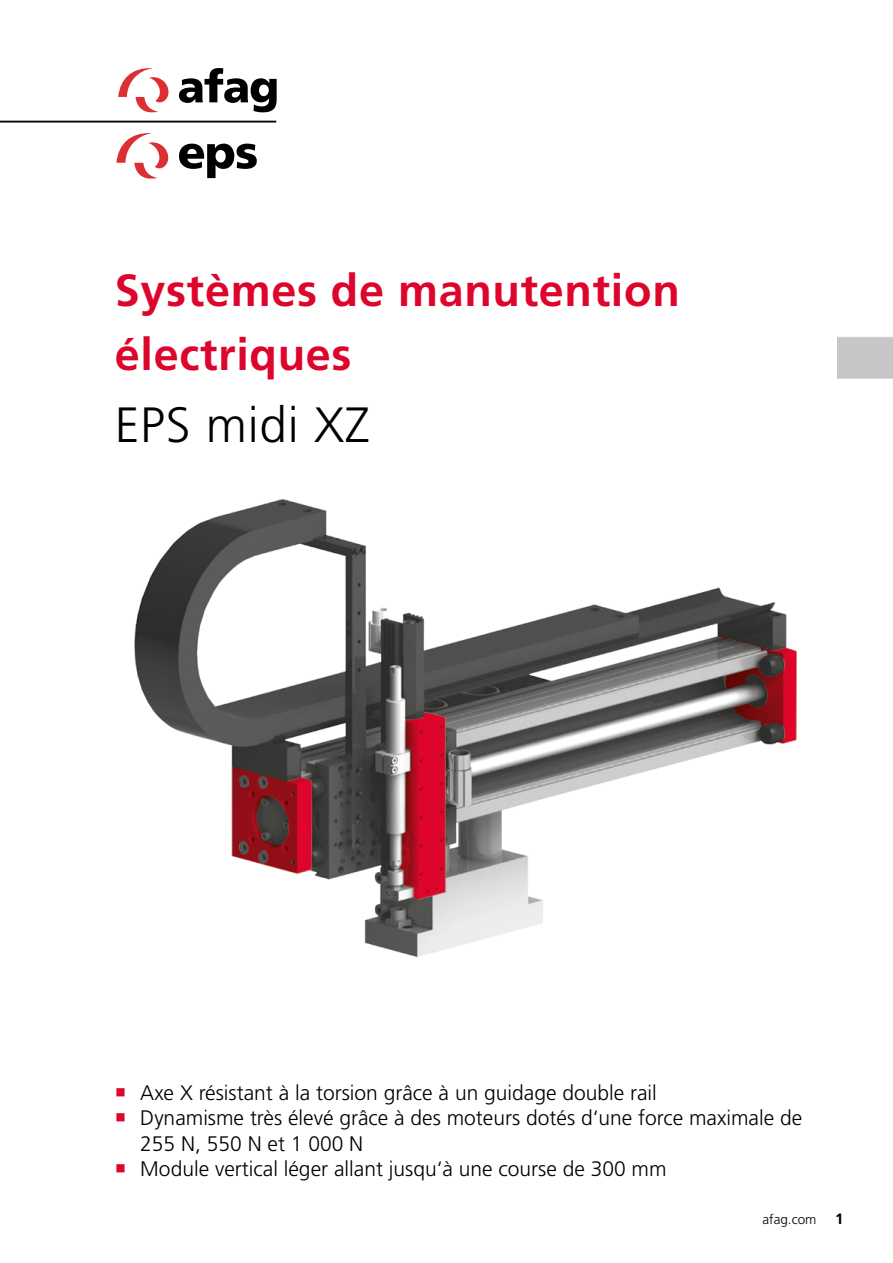
<style>
.page{position:relative;width:893px;height:1263px;background:#fff}
.page>*{position:absolute;margin:0;border:0;box-sizing:border-box;transform-origin:0 0}
.Produkttitel{font:300 49.5px "Frutiger LT Pro";letter-spacing:.015em;color:#000}
.Haupttitel_rot{font:700 45px "Frutiger LT Pro";letter-spacing:.015em;color:#dd052b}
.t1{font:300 21px/25.2px "Frutiger LT Pro";color:#000}
.Pagina{font:300 13.5px "Frutiger LT Pro";color:#000}
.s1{font-weight:700;font-size:15px}
</style>
<div class="page">
<div style="left:837px;top:337px;width:56px;height:42px;background:#c6c6c6"></div>
<img style="left:134px;top:499px;width:663px;height:459px">
<svg style="left:116px;top:133px;width:52px;height:46px"></svg>
<svg style="left:179px;top:144px;width:78px;height:34px"></svg>
<hr style="left:0;top:121px;width:276px;height:1px;background:#000">
<svg style="left:118px;top:68px;width:50px;height:44px"></svg>
<svg style="left:179px;top:68px;width:98px;height:44px"></svg>
<p class="Haupttitel_rot" style="left:115px;top:263px;width:566px">Systèmes de manutention</p>
<p class="Haupttitel_rot" style="left:115px;top:327px;width:238px">électriques</p>
<p class="Produkttitel" style="left:115px;top:396px;width:256px">EPS midi XZ</p>
<p class="t1" style="left:140px;top:1080px;width:518px">Axe X résistant à la torsion grâce à un guidage double rail</p>
<p class="t1" style="left:140px;top:1105px;width:663px">Dynamisme très élevé grâce à des moteurs dotés d‘une force maximale de<br>255 N, 550 N et 1 000 N</p>
<p class="t1" style="left:140px;top:1156px;width:528px">Module vertical léger allant jusqu‘à une course de 300 mm</p>
<p class="Pagina" style="left:762px;top:1211px;width:83px">afag.com <span class="s1">1</span></p>
</div>
